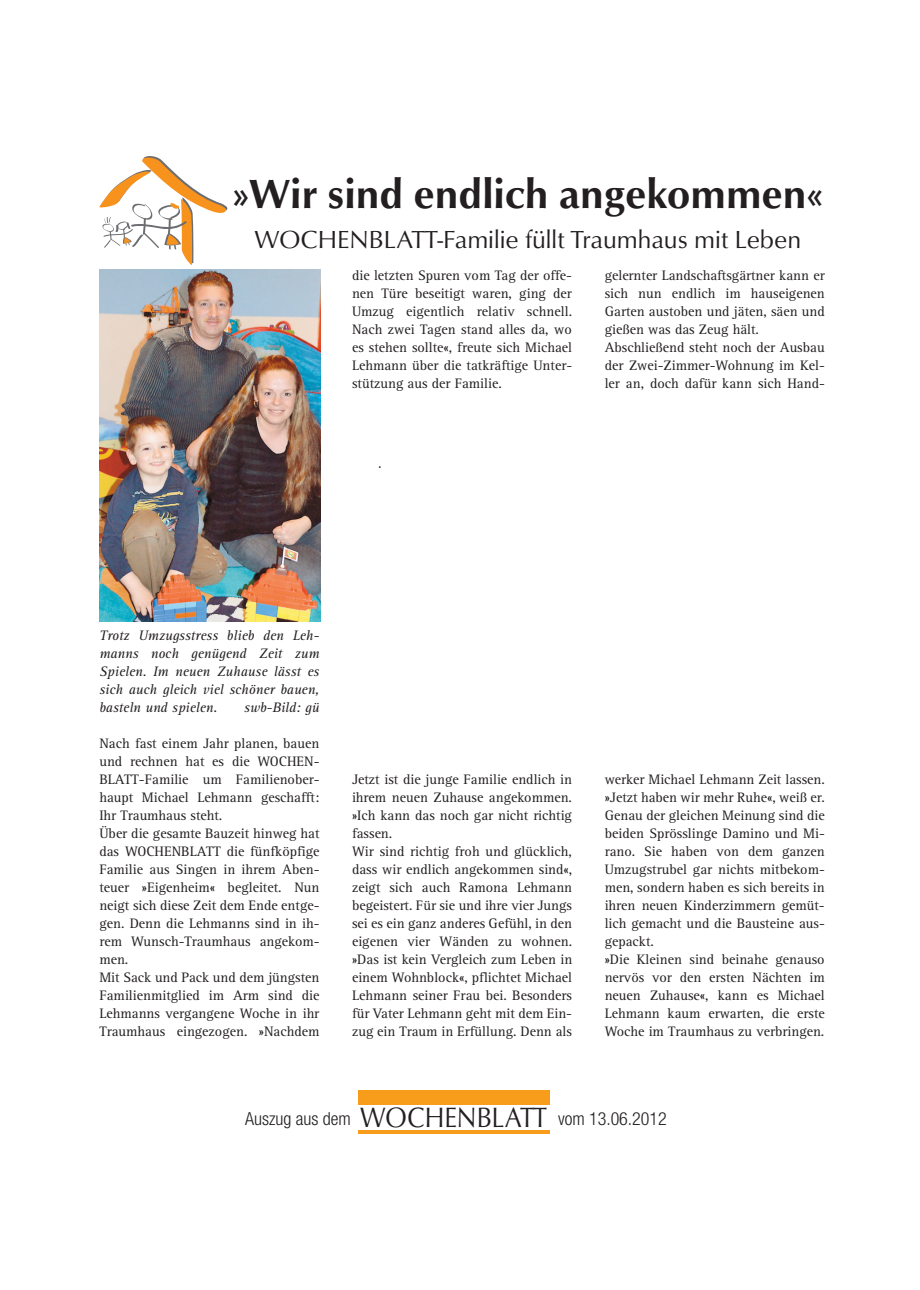
<style>
.page{position:relative;width:920px;height:1290px;background:#fff}
.page>*{position:absolute;margin:0;border:0;box-sizing:border-box;transform-origin:0 0}
.t1{font:500 42px "Optus T";color:#231f20}
.t2{font:25.5px "Optus T";color:#231f20}
.t3{font:300 condensed 18px "Helvetica Neue";color:#231f20}
.t4{font:18px "Avant Garde Bk BT";color:#231f20}
.t5{font:14.25px/18px "Rotis Serif";color:#231f20}
.t6{font:italic 14.25px/18px "Rotis Serif";color:#231f20;text-align:justify}
.s1{font-family:"Optus T";font-weight:400;font-stretch:normal;font-size:28.8px}
</style>
<div class="page">
<div style="left:358px;top:1091px;width:191px;height:14px;background:#f89c1c"></div>
<hr style="left:358px;top:1130px;width:191px;height:3px;background:#f89c1c">
<img style="left:99px;top:269px;width:221px;height:353px">
<svg style="left:99px;top:157px;width:128px;height:108px"></svg>
<h1 class="t1" style="left:233px;top:169px;width:592px">»Wir sind endlich angekommen«</h1>
<h2 class="t2" style="left:254px;top:224px;width:548px">WOCHENBLATT-Familie füllt Traumhaus mit Leben</h2>
<p class="t5" style="left:352px;top:267px;width:222px;text-align:justify">die letzten Spuren vom Tag der offe&shy;nen Türe beseitigt waren, ging der Umzug eigentlich relativ schnell.<br>Nach zwei Tagen stand alles da, wo es stehen sollte«, freute sich Michael Lehmann über die tatkräftige Unter&shy;stützung aus der Familie.</p>
<p class="t4" style="left:378px;top:462px;width:5px">I</p>
<p class="t5" style="left:605px;top:267px;width:222px">gelernter Landschaftsgärtner kann er sich nun endlich im hauseigenen Garten austoben und jäten, säen und gießen was das Zeug hält.<br>Abschließend steht noch der Ausbau der Zwei-Zimmer-Wohnung im Kel&shy;ler an, doch dafür kann sich Hand-</p>
<p class="t6" style="left:99px;top:627px;width:222px">Trotz Umzugsstress blieb den Leh&shy;manns noch genügend Zeit zum Spielen. Im neuen Zuhause lässt es sich auch gleich viel schöner bauen, basteln und spielen.</p>
<p class="t6" style="left:244px;top:699px;width:77px">swb-Bild: gü</p>
<p class="t5" style="left:99px;top:735px;width:222px">Nach fast einem Jahr planen, bauen und rechnen hat es die WOCHEN-<br>BLATT-Familie um Familienober&shy;haupt Michael Lehmann geschafft:<br>Ihr Traumhaus steht.<br>Über die gesamte Bauzeit hinweg hat das WOCHENBLATT die fünfköpfige<br>Familie aus Singen in ihrem Aben&shy;teuer »Eigenheim« begleitet. Nun neigt sich diese Zeit dem Ende entge&shy;gen. Denn die Lehmanns sind in ih&shy;rem Wunsch-Traumhaus angekom&shy;men.<br>Mit Sack und Pack und dem jüngsten<br>Familienmitglied im Arm sind die<br>Lehmanns vergangene Woche in ihr<br>Traumhaus eingezogen. »Nachdem</p>
<p class="t5" style="left:352px;top:771px;width:222px">Jetzt ist die junge Familie endlich in ihrem neuen Zuhause angekommen. »Ich kann das noch gar nicht richtig fassen.<br>Wir sind richtig froh und glücklich, dass wir endlich angekommen sind«, zeigt sich auch Ramona Lehmann begeistert. Für sie und ihre vier Jungs sei es ein ganz anderes Gefühl, in den eigenen vier Wänden zu wohnen. »Das ist kein Vergleich zum Leben in einem Wohnblock«, pflichtet Michael Lehmann seiner Frau bei. Besonders für Vater Lehmann geht mit dem Ein&shy;zug ein Traum in Erfüllung. Denn als</p>
<p class="t5" style="left:605px;top:771px;width:222px">werker Michael Lehmann Zeit lassen. »Jetzt haben wir mehr Ruhe«, weiß er.<br>Genau der gleichen Meinung sind die beiden Sprösslinge Damino und Mi&shy;rano. Sie haben von dem ganzen<br>Umzugstrubel gar nichts mitbekom&shy;men, sondern haben es sich bereits in ihren neuen Kinderzimmern gemüt&shy;lich gemacht und die Bausteine aus&shy;gepackt.<br>»Die Kleinen sind beinahe genauso nervös vor den ersten Nächten im neuen Zuhause«, kann es Michael<br>Lehmann kaum erwarten, die erste<br>Woche im Traumhaus zu verbringen.</p>
<p class="t3" style="left:245px;top:1112px;width:423px">Auszug aus dem <span class="s1">WOCHENBLATT</span> vom 13.06.2012</p>
</div>
